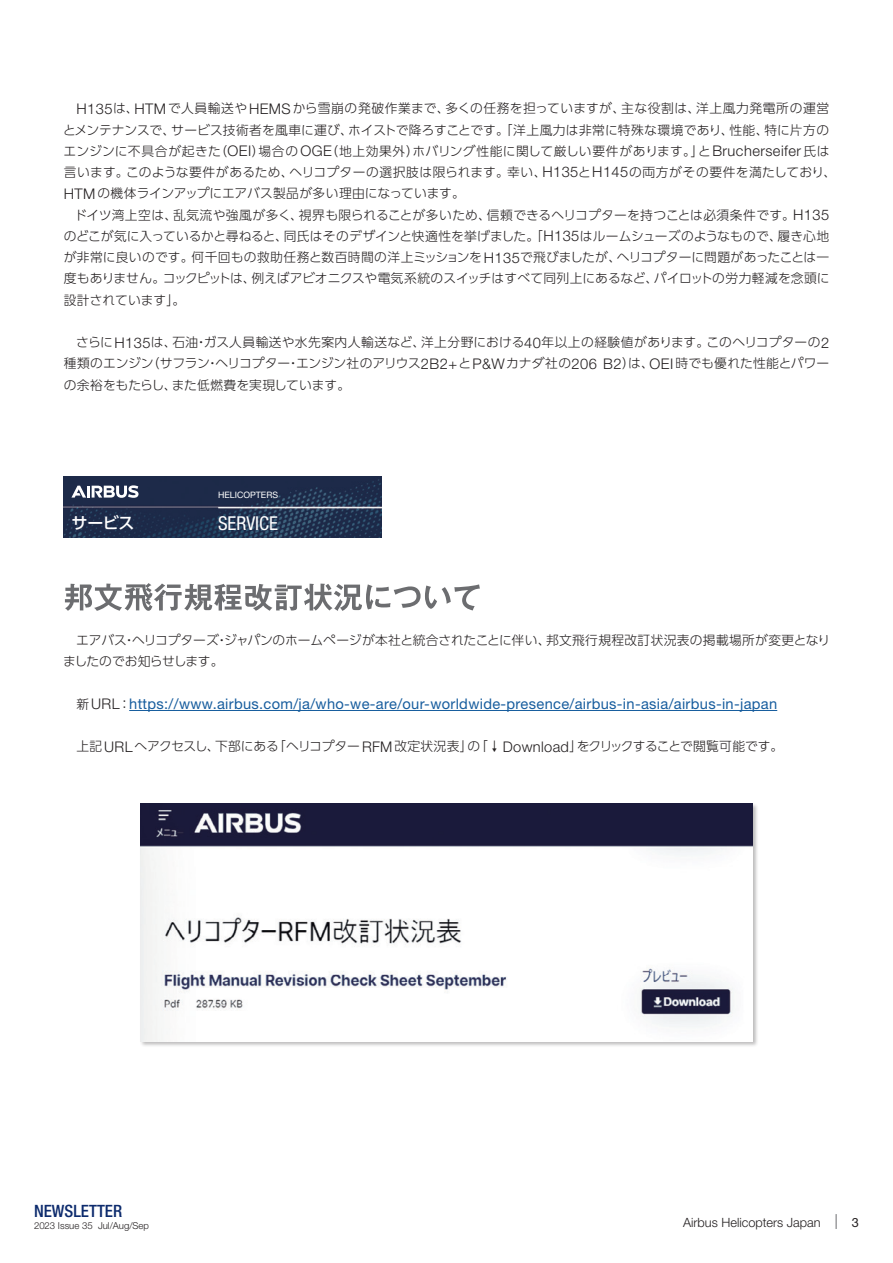
<style>
.page{position:relative;width:893px;height:1263px;background:#fff}
.page>*{position:absolute;margin:0;border:0;box-sizing:border-box;transform-origin:0 0}
.t1{font:condensed 19.2px "Helvetica Neue";color:#fff}
.t2{font:500 condensed 16.95px "Helvetica Neue";color:#0d2b6d}
.t3{font:500 16.05px "UD Shin Go Pro";color:#fff}
.t4{font:14.7px "Helvetica Neue";letter-spacing:.02em;color:#175d9e}
.t5{font:300 12.75px/21.3px "UD Shin Go Pro";letter-spacing:.015em;color:#231f20;text-align:justify}
.t6{font:300 12.75px/21.3px "UD Shin Go Pro";letter-spacing:-.005em;color:#231f20}
.t7{font:300 12.75px "UD Shin Go Pro";letter-spacing:-.01em;color:#231f20}
.t8{font:300 12.75px "Helvetica Neue";color:#231f20}
.t9{font:12.75px "Helvetica Neue";color:#231f20}
.t10{font:300 9.6px "Helvetica Neue";color:#231f20}
.t11{font:8.85px "Helvetica Neue";color:#fff}
.s1{font-family:"Helvetica Neue";font-size:14.7px}
.s2{font-family:"UD Shin Go Pro";font-weight:300;font-size:12.75px;color:#231f20}
.s3{font-weight:300;color:#231f20}
</style>
<div class="page">
<hr style="left:129px;top:710px;width:648px;height:1px;background:#175d9e">
<div style="left:139px;top:802px;width:619px;height:245px;background:#231f20;opacity:.3"></div>
<img style="left:140px;top:804px;width:613px;height:238px">
<svg style="left:65px;top:583px;width:415px;height:28px"></svg>
<img style="left:64px;top:476px;width:317px;height:61px">
<svg style="left:71px;top:485px;width:68px;height:13px"></svg>
<svg style="left:836px;top:1214px;width:1px;height:15px"></svg>
<p class="t5" style="left:63px;top:97px;width:775px;text-align:left;text-indent:14px"><span class="s1">H135</span>は、<span class="s1">HTM</span>で人員輸送や<span class="s1">HEMS</span>から雪崩の発破作業まで、多くの任務を担っていますが、主な役割は、洋上風力発電所の運営とメンテナンスで、サービス技術者を風車に運び、ホイストで降ろすことです。「洋上風力は非常に特殊な環境であり、性能、特に片方のエンジンに不具合が起きた（<span class="s1">OEI</span>）場合の <span class="s1">OGE</span>（地上効果外）ホバリング性能に関して厳しい要件があります。」と<span class="s1">Brucherseifer</span> 氏は言います。このような要件があるため、ヘリコプターの選択肢は限られます。幸い、<span class="s1">H135</span>と<span class="s1">H145</span>の両方がその要件を満たしており、<span class="s1">HTM</span> の機体ラインアップにエアバス製品が多い理由になっています。</p>
<p class="t5" style="left:64px;top:204px;width:767px;text-indent:11px">ドイツ湾上空は、乱気流や強風が多く、視界も限られることが多いため、信頼できるヘリコプターを持つことは必須条件です。<span class="s1">H135</span>のどこが気に入っているかと尋ねると、同氏はそのデザインと快適性を挙げました。「<span class="s1">H135</span>はルームシューズのようなもので、履き心地が非常に良いのです。何千回もの救助任務と数百時間の洋上ミッションを<span class="s1">H135</span>で飛びましたが、ヘリコプターに問題があったことは一度もありません。コックピットは、例えばアビオニクスや電気系統のスイッチはすべて同列上にあるなど、パイロットの労力軽減を念頭に設計されています」。</p>
<p class="t5" style="left:64px;top:331px;width:767px;text-indent:12px">さらに<span class="s1">H135</span>は、石油・ガス人員輸送や水先案内人輸送など、洋上分野における<span class="s1">40</span>年以上の経験値があります。このヘリコプターの<span class="s1">2</span>種類のエンジン（サフラン・ヘリコプター・エンジン社のアリウス<span class="s1">2B2+</span>と<span class="s1">P&amp;W</span>カナダ社の<span class="s1">206 B2</span>）は、<span class="s1">OEI</span>時でも優れた性能とパワーの余裕をもたらし、また低燃費を実現しています。</p>
<p class="t11" style="left:218px;top:489px;width:62px">HELICOPTERS</p>
<p class="t3" style="left:71px;top:510px;width:65px">サービス</p>
<h1 class="t1" style="left:218px;top:512px;width:61px">SERVICE</h1>
<p class="t6" style="left:63px;top:629px;width:769px;text-indent:13px">エアバス・ヘリコプターズ・ジャパンのホームページが本社と統合されたことに伴い、邦文飛行規程改訂状況表の掲載場所が変更となりましたのでお知らせします。</p>
<p class="t4" style="left:77px;top:695px;width:702px"><span class="s2">新</span><span class="s3">URL</span><span class="s2">：</span>https://www.airbus.com/ja/who-we-are/our-worldwide-presence/airbus-in-asia/airbus-in-japan</p>
<p class="t7" style="left:77px;top:736px;width:708px">上記<span class="s1">URL</span>へアクセスし、下部にある「ヘリコプター<span class="s1">RFM</span>改定状況表」の「↓<span class="s1">Download</span>」をクリックすることで閲覧可能です。</p>
<h2 class="t2" style="left:34px;top:1201px;width:90px">NEWSLETTER</h2>
<p class="t10" style="left:34px;top:1219px;width:117px">2023 Issue 35 Jul/Aug/Sep</p>
<p class="t8" style="left:683px;top:1215px;width:139px">Airbus Helicopters Japan</p>
<p class="t9" style="left:852px;top:1215px;width:9px">3</p>
</div>
